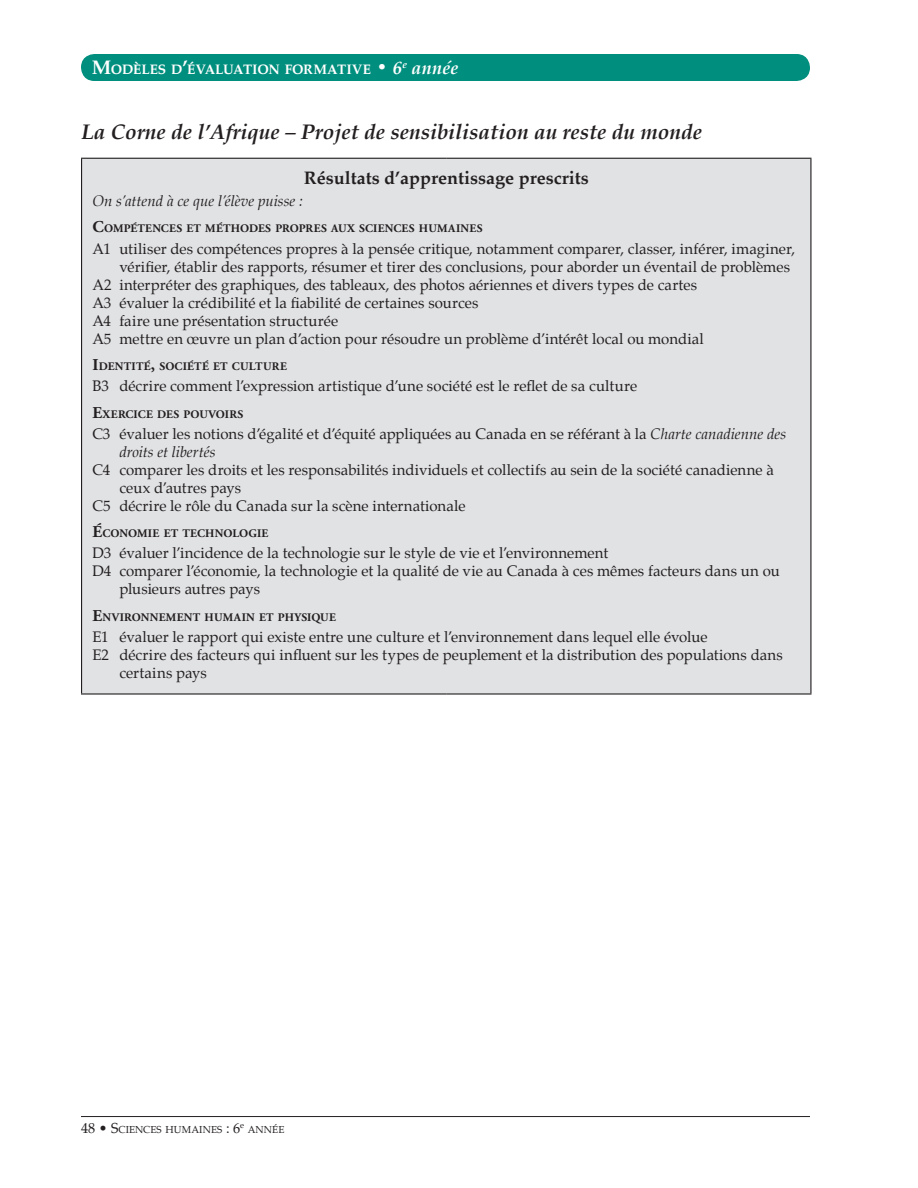
<style>
.page{position:relative;width:918px;height:1188px;background:#fff}
.page>*{position:absolute;margin:0;border:0;box-sizing:border-box;transform-origin:0 0}
.Assessment__Overhead{font:italic 700 21px "Palatino";color:#231f20}
.D_Head{font:700 18px "Palatino";color:#231f20}
.Bullet_RAP{font:15px/18px "Palatino";color:#231f20}
.Body_Text_Italics-no{font:italic 15px "Palatino";color:#231f20}
.Page_header{font:700 13.65px "Palatino";letter-spacing:-.015em;color:#fff}
._11_pt__bold_small_c{font:700 11.55px "Adobe Garamond";letter-spacing:.02em;color:#231f20}
.t1{font:10.05px "Palatino";letter-spacing:.01em;color:#231f20}
.s1{font-size:19.5px}
.s2{font-style:italic;font-size:18px}
.s3{font-size:16.5px}
.s4{font-style:italic}
.s5{font-size:14.25px}
</style>
<div class="page">
<hr style="left:81px;top:1116px;width:729px;height:1px;background:#231f20">
<div style="left:81px;top:54px;width:729px;height:27px;background:#008f7e;border-radius:14px"></div>
<div style="left:82px;top:158px;width:729px;height:536px;background:#e1e2e4"></div>
<hr style="left:81px;top:158px;width:365px;height:1px;background:#231f20">
<hr style="left:81px;top:159px;width:1px;height:534px;background:#231f20">
<hr style="left:446px;top:158px;width:366px;height:1px;background:#231f20">
<hr style="left:810px;top:159px;width:2px;height:534px;background:#231f20">
<hr style="left:81px;top:693px;width:365px;height:2px;background:#231f20">
<hr style="left:446px;top:693px;width:366px;height:2px;background:#231f20">
<p class="Page_header" style="left:92px;top:61px;width:368px"><span class="s1">M</span>ODÈLES D<span class="s1">’</span>ÉVALUATION FORMATIVE <span class="s1">•</span> <span class="s2">6</span><sup>e</sup> <span class="s2">année</span></p>
<p class="Assessment__Overhead" style="left:81px;top:119px;width:623px">La Corne de l’Afrique – Projet de sensibilisation au reste du monde</p>
<p class="D_Head" style="left:304px;top:167px;width:286px">Résultats d’apprentissage prescrits</p>
<p class="Body_Text_Italics-no" style="left:92px;top:192px;width:212px">On s’attend à ce que l’élève puisse :</p>
<p class="_11_pt__bold_small_c" style="left:92px;top:223px;width:392px"><span class="s3">C</span>OMPÉTENCES ET MÉTHODES PROPRES AUX SCIENCES HUMAINES</p>
<p class="Bullet_RAP" style="left:119px;top:241px;width:677px;text-indent:-27px">A1 utiliser des compétences propres à la pensée critique, notamment comparer, classer, inférer, imaginer, vérifier, établir des rapports, résumer et tirer des conclusions, pour aborder un éventail de problèmes</p>
<p class="Bullet_RAP" style="left:92px;top:277px;width:606px">A2 interpréter des graphiques, des tableaux, des photos aériennes et divers types de cartes</p>
<p class="Bullet_RAP" style="left:92px;top:295px;width:388px">A3 évaluer la crédibilité et la fiabilité de certaines sources</p>
<p class="Bullet_RAP" style="left:92px;top:313px;width:247px">A4 faire une présentation structurée</p>
<p class="Bullet_RAP" style="left:92px;top:331px;width:613px">A5 mettre en œuvre un plan d’action pour résoudre un problème d’intérêt local ou mondial</p>
<p class="_11_pt__bold_small_c" style="left:92px;top:360px;width:196px"><span class="s3">I</span>DENTITÉ<span class="s3">,</span> SOCIÉTÉ ET CULTURE</p>
<p class="Bullet_RAP" style="left:92px;top:378px;width:546px">B3 décrire comment l’expression artistique d’une société est le reflet de sa culture</p>
<p class="_11_pt__bold_small_c" style="left:92px;top:408px;width:152px"><span class="s3">E</span>XERCICE DES POUVOIRS</p>
<p class="Bullet_RAP" style="left:119px;top:426px;width:669px;text-indent:-27px">C3 évaluer les notions d’égalité et d’équité appliquées au Canada en se référant à la <span class="s4">Charte canadienne des droits et libertés</span></p>
<p class="Bullet_RAP" style="left:119px;top:462px;width:656px;text-indent:-27px">C4 comparer les droits et les responsabilités individuels et collectifs au sein de la société canadienne à ceux d’autres pays</p>
<p class="Bullet_RAP" style="left:92px;top:498px;width:375px">C5 décrire le rôle du Canada sur la scène internationale</p>
<p class="_11_pt__bold_small_c" style="left:92px;top:527px;width:178px"><span class="s3">É</span>CONOMIE ET TECHNOLOGIE</p>
<p class="Bullet_RAP" style="left:92px;top:545px;width:517px">D3 évaluer l’incidence de la technologie sur le style de vie et l’environnement</p>
<p class="Bullet_RAP" style="left:119px;top:563px;width:662px;text-indent:-27px">D4 comparer l’économie, la technologie et la qualité de vie au Canada à ces mêmes facteurs dans un ou plusieurs autres pays</p>
<p class="_11_pt__bold_small_c" style="left:92px;top:611px;width:245px"><span class="s3">E</span>NVIRONNEMENT HUMAIN ET PHYSIQUE</p>
<p class="Bullet_RAP" style="left:92px;top:629px;width:617px">E1 évaluer le rapport qui existe entre une culture et l’environnement dans lequel elle évolue</p>
<p class="Bullet_RAP" style="left:119px;top:647px;width:665px;text-indent:-27px">E2 décrire des facteurs qui influent sur les types de peuplement et la distribution des populations dans certains pays</p>
<p class="t1" style="left:81px;top:1123px;width:205px"><span class="s5">48 •</span> <span class="s5">S</span>CIENCES HUMAINES <span class="s5">: 6</span><sup>e</sup> ANNÉE</p>
</div>
